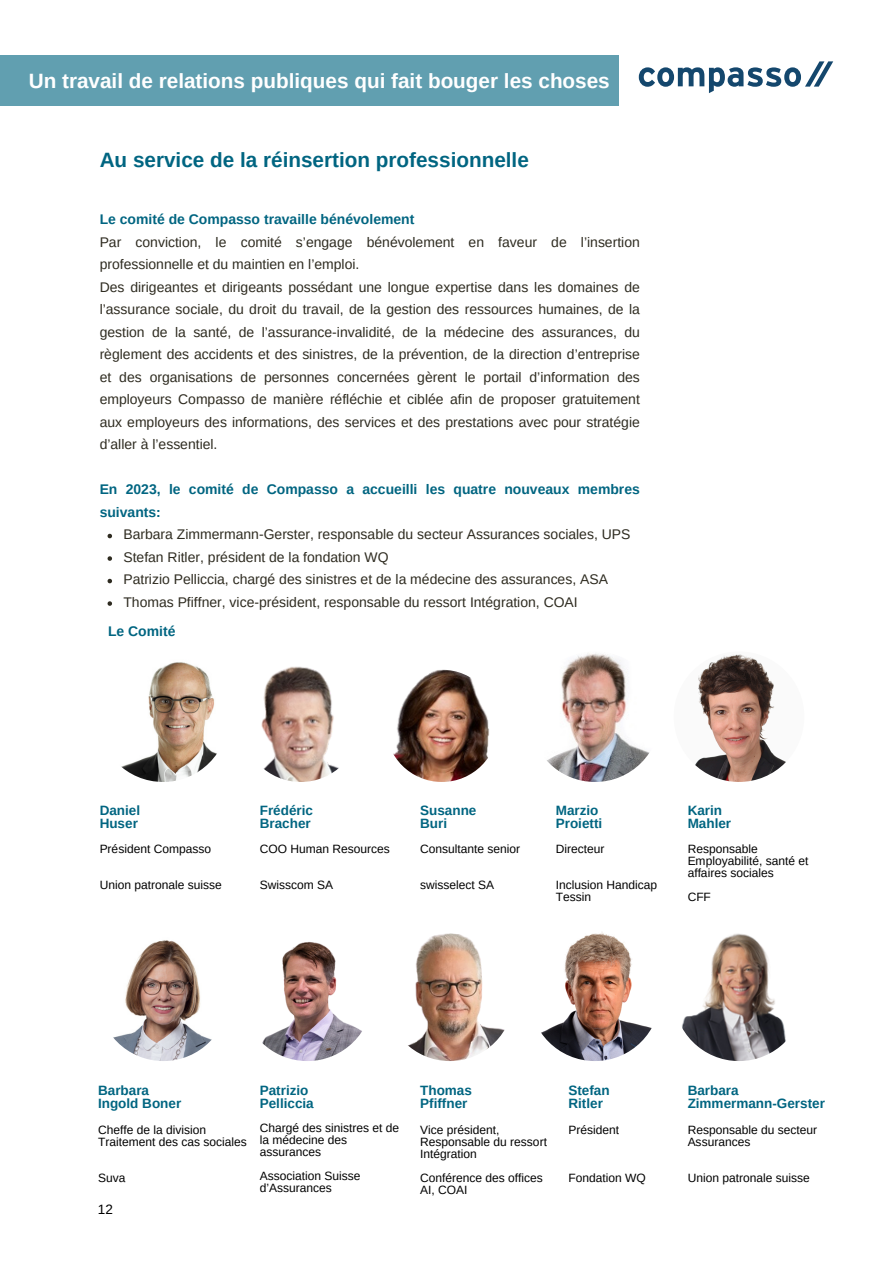
<style>
.page{position:relative;width:894px;height:1264px;background:#fff}
.page>*{position:absolute;margin:0;border:0;box-sizing:border-box;transform-origin:0 0}
.t1{font:700 20.7px "Arimo";color:#fff}
.t2{font:700 20.7px "Arimo";color:#006581}
.t3{font:13.95px/22.5px "Arimo";color:#2e2b20}
.t4{font:700 13.95px/22.5px "Arimo";color:#006581}
.t5{font:700 13.5px/13px "Arimo";color:#006581}
.t6{font:13.5px "Arimo";color:#000}
.t7{font:12px/12px "Arimo";color:#000}
.s1{font-weight:700;color:#006581}
</style>
<div class="page">
<svg style="left:638px;top:61px;width:195px;height:32px"></svg>
<img style="left:98px;top:651px;width:130px;height:131px;border-radius:50%">
<img style="left:242px;top:664px;width:118px;height:118px;border-radius:50%">
<img style="left:385px;top:669px;width:113px;height:113px;border-radius:50%">
<img style="left:673px;top:651px;width:131px;height:131px;border-radius:50%">
<img style="left:529px;top:651px;width:131px;height:131px;border-radius:50%">
<img style="left:98px;top:930px;width:130px;height:131px;border-radius:50%">
<img style="left:242px;top:930px;width:130px;height:131px;border-radius:50%">
<img style="left:386px;top:933px;width:127px;height:128px;border-radius:50%">
<img style="left:529px;top:930px;width:131px;height:131px;border-radius:50%">
<img style="left:673px;top:930px;width:131px;height:131px;border-radius:50%">
<svg style="left:107px;top:534px;width:5px;height:4px"></svg>
<svg style="left:107px;top:556px;width:5px;height:5px"></svg>
<svg style="left:107px;top:579px;width:5px;height:4px"></svg>
<svg style="left:107px;top:601px;width:5px;height:5px"></svg>
<div style="left:0;top:56px;width:618px;height:50px;background:#619fb0"></div>
<h1 class="t1" style="left:29px;top:70px;width:582px">Un travail de relations publiques qui fait bouger les choses</h1>
<p class="t2" style="left:100px;top:148px;width:430px">Au service de la réinsertion professionnelle</p>
<p class="t3" style="left:100px;top:208px;width:541px"><span class="s1">Le comité de Compasso travaille bénévolement<br></span>Par conviction, le comité s’engage bénévolement en faveur de l’insertion professionnelle et du maintien en l’emploi.<br>Des dirigeantes et dirigeants possédant une longue expertise dans les domaines de l’assurance sociale, du droit du travail, de la gestion des ressources humaines, de la gestion de la santé, de l’assurance-invalidité, de la médecine des assurances, du règlement des accidents et des sinistres, de la prévention, de la direction d’entreprise et des organisations de personnes concernées gèrent le portail d’information des employeurs Compasso de manière réfléchie et ciblée afin de proposer gratuitement aux employeurs des informations, des services et des prestations avec pour stratégie d’aller à l’essentiel.</p>
<p class="t4" style="left:100px;top:478px;width:541px">En 2023, le comité de Compasso a accueilli les quatre nouveaux membres suivants:</p>
<p class="t3" style="left:123px;top:523px;width:508px">Barbara Zimmermann-Gerster, responsable du secteur Assurances sociales, UPS</p>
<p class="t3" style="left:123px;top:546px;width:266px">Stefan Ritler, président de la fondation WQ</p>
<h2 class="t3" style="left:123px;top:568px;width:486px">Patrizio Pelliccia, chargé des sinistres et de la médecine des assurances, ASA</h2>
<p class="t3" style="left:123px;top:591px;width:456px">Thomas Pfiffner, vice-président, responsable du ressort Intégration, COAI</p>
<h2 class="t4" style="left:108px;top:620px;width:69px">Le Comité</h2>
<p class="t5" style="left:100px;top:803px;width:42px">Daniel<br>Huser</p>
<p class="t7" style="left:100px;top:842px;width:113px">Président Compasso</p>
<h2 class="t7" style="left:100px;top:878px;width:124px">Union patronale suisse</h2>
<p class="t5" style="left:260px;top:803px;width:55px">Frédéric<br>Bracher</p>
<p class="t7" style="left:260px;top:842px;width:131px">COO Human Resources</p>
<h2 class="t7" style="left:260px;top:878px;width:75px">Swisscom SA</h2>
<p class="t5" style="left:420px;top:803px;width:58px">Susanne<br>Buri</p>
<p class="t7" style="left:420px;top:842px;width:102px">Consultante senior</p>
<p class="t7" style="left:420px;top:878px;width:75px">swisselect SA</p>
<p class="t5" style="left:555px;top:803px;width:48px">Marzio<br>Proietti</p>
<p class="t7" style="left:555px;top:842px;width:50px">Directeur</p>
<p class="t7" style="left:555px;top:878px;width:103px">Inclusion Handicap</p>
<p class="t7" style="left:555px;top:890px;width:37px">Tessin</p>
<h2 class="t5" style="left:687px;top:803px;width:45px">Karin<br>Mahler</h2>
<p class="t7" style="left:687px;top:842px;width:122px">Responsable<br>Employabilité, santé et affaires sociales</p>
<h4 class="t7" style="left:687px;top:890px;width:25px">CFF</h4>
<p class="t5" style="left:98px;top:1084px;width:85px">Barbara<br>Ingold Boner</p>
<h2 class="t7" style="left:98px;top:1123px;width:150px">Cheffe de la division<br>Traitement des cas sociales</h2>
<p class="t7" style="left:98px;top:1171px;width:29px">Suva</p>
<p class="t6" style="left:98px;top:1202px;width:17px">12</p>
<p class="t5" style="left:260px;top:1083px;width:55px">Patrizio<br>Pelliccia</p>
<h2 class="t7" style="left:260px;top:1121px;width:141px">Chargé des sinistres et de la médecine des assurances</h2>
<p class="t7" style="left:260px;top:1169px;width:102px">Association Suisse d’Assurances</p>
<p class="t5" style="left:420px;top:1084px;width:53px">Thomas<br>Pfiffner</p>
<p class="t7" style="left:420px;top:1123px;width:128px">Vice président,<br>Responsable du ressort<br>Intégration</p>
<h2 class="t7" style="left:420px;top:1171px;width:124px">Conférence des offices<br>AI, COAI</h2>
<p class="t5" style="left:568px;top:1084px;width:43px">Stefan<br>Ritler</p>
<p class="t7" style="left:568px;top:1123px;width:52px">Président</p>
<h2 class="t7" style="left:568px;top:1171px;width:79px">Fondation WQ</h2>
<p class="t5" style="left:687px;top:1084px;width:139px">Barbara<br>Zimmermann-Gerster</p>
<p class="t7" style="left:687px;top:1123px;width:131px">Responsable du secteur<br>Assurances</p>
<h2 class="t7" style="left:687px;top:1171px;width:124px">Union patronale suisse</h2>
</div>
